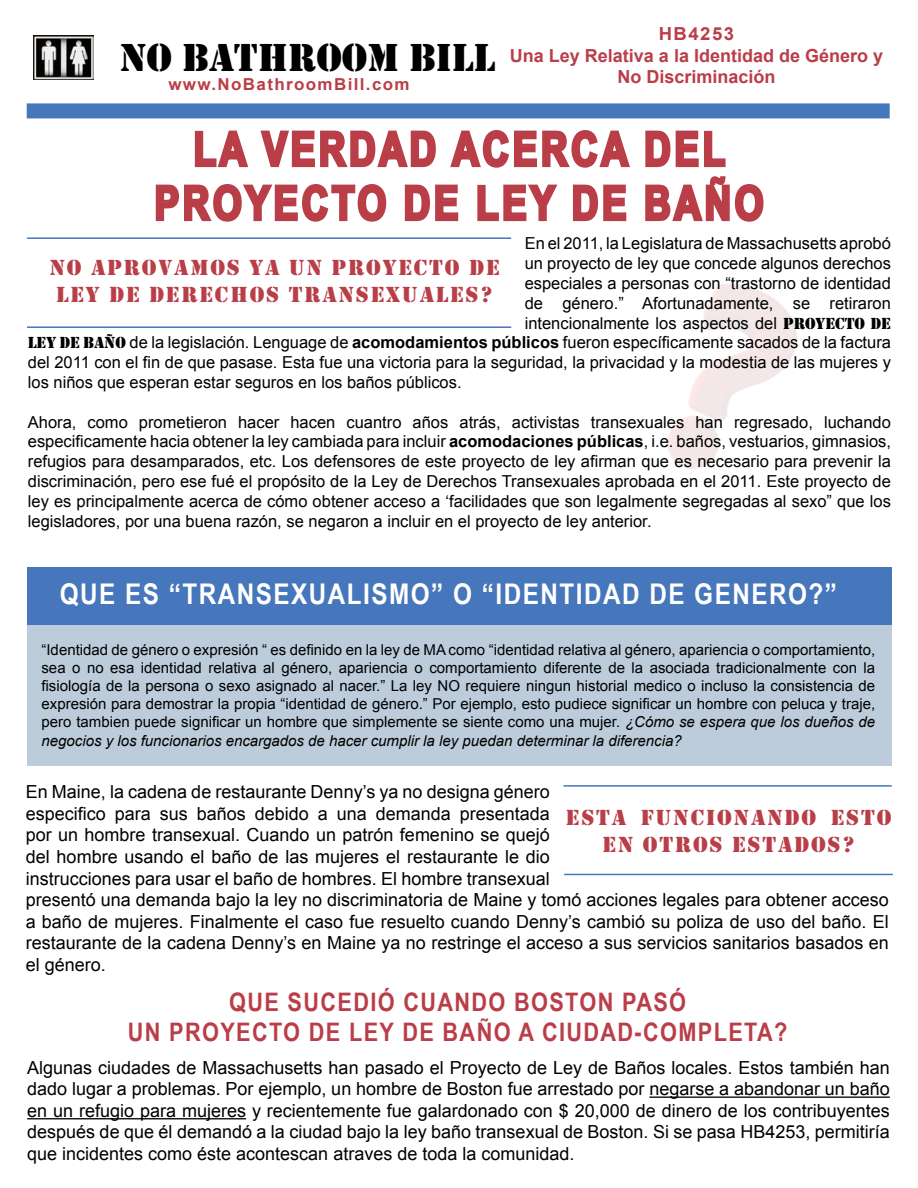
<style>
.page{position:relative;width:918px;height:1188px;background:#fff}
.page>*{position:absolute;margin:0;border:0;box-sizing:border-box;transform-origin:0 0}
.t1{font:700 46.8px/54px "Arial Narrow";letter-spacing:.08em;color:#b93e48;text-align:center;scale:.96 1}
.t2{font:40.2px "Stencil";color:#000}
.t3{font:700 28.5px "Arial Narrow";letter-spacing:.05em;color:#fff;scale:1.04 1}
.t4{font:700 25.5px/30.6px "Arial Narrow";letter-spacing:.05em;color:#b93e48;text-align:center;scale:1.04 1}
.t5{font:22.5px/27px "Stencil";letter-spacing:.08em;color:#b93e48;text-align:center}
.t6{font:18px/21.6px "Arial";color:#000;text-align:justify}
.t7{font:700 18px/21.6px "Arial";color:#b93e48;text-align:center}
.t8{font:16.5px/19.8px "Arial";color:#000;text-align:justify}
.t9{font:700 16.5px "Arial";letter-spacing:.08em;color:#b93e48}
.t10{font:16.5px "Stencil";color:#000}
.t11{font:15px/18px "Arial";color:#000;text-align:justify}
.t12{font:italic 15px "Arial";color:#000}
.s1{font-family:"Stencil"}
.s2{font-weight:700}
.s3{font-style:italic}
</style>
<div class="page">
<img style="left:33px;top:36px;width:61px;height:43px">
<svg style="left:194px;top:130px;width:55px;height:38px"></svg>
<svg style="left:260px;top:130px;width:176px;height:38px"></svg>
<svg style="left:450px;top:130px;width:180px;height:38px"></svg>
<svg style="left:155px;top:184px;width:232px;height:38px"></svg>
<svg style="left:404px;top:184px;width:55px;height:38px"></svg>
<svg style="left:477px;top:184px;width:81px;height:38px"></svg>
<svg style="left:572px;top:184px;width:55px;height:37px"></svg>
<svg style="left:645px;top:130px;width:119px;height:91px"></svg>
<img style="left:573px;top:221px;width:224px;height:248px">
<div style="left:27px;top:103px;width:863px;height:15px;background:#4676bb"></div>
<div style="left:27px;top:567px;width:864px;height:106px;background:#4676bb"></div>
<div style="left:27px;top:625px;width:864px;height:140px;background:#bcccdb"></div>
<hr style="left:649px;top:1097px;width:241px;height:1px;background:#000">
<hr style="left:27px;top:1118px;width:219px;height:1px;background:#000">
<hr style="left:563px;top:785px;width:329px;height:2px;background:#4676bb">
<hr style="left:564px;top:874px;width:329px;height:1px;background:#4676bb">
<hr style="left:27px;top:237px;width:484px;height:2px;background:#4676bb">
<hr style="left:27px;top:326px;width:484px;height:2px;background:#4676bb">
<h2 class="t2" style="left:120px;top:34px;width:377px">NO BATHROOM BILL</h2>
<p class="t9" style="left:168px;top:73px;width:243px">www.NoBathroomBill.com</p>
<p class="t7" style="left:510px;top:24px;width:375px">HB4253<br>Una Ley Relativa a la Identidad de Género y<br>No Discriminación</p>
<h1 class="t1" style="left:155px;top:120px;width:636px">LA VERDAD ACERCA DEL<br>PROYECTO DE LEY DE BAÑO</h1>
<p class="t8" style="left:525px;top:234px;width:368px">En el 2011, la Legislatura de Massachusetts aprobó un proyecto de ley que concede algunos derechos especiales a personas con “trastorno de identidad de género.” Afortunadamente, se retiraron intencionalmente los aspectos del <span class="s1">PROY</span></p>
<h3 class="t5" style="left:49px;top:255px;width:450px;text-align:left">NO APROVAMOS YA UN PROYECTO DE<br>LEY DE DERECHOS TRANSEXUALES?</h3>
<p class="t10" style="left:826px;top:314px;width:21px">ECTO</p>
<p class="t10" style="left:871px;top:314px;width:22px">DE</p>
<p class="t8" style="left:28px;top:333px;width:865px"><span class="s1">LEY DE BAÑO</span> de la legislación. Lenguage de <span class="s2">acomodamientos públicos</span> fueron específicamente sacados de la factura del 2011 con el fin de que pasase. Esta fue una victoria para la seguridad, la privacidad y la modestia de las mujeres y los niños que esperan estar seguros en los baños públicos.</p>
<p class="t8" style="left:28px;top:412px;width:865px">Ahora, como prometieron hacer hacen cuantro años atrás, activistas transexuales han regresado, luchando especificamente hacia obtener la ley cambiada para incluir <span class="s2">acomodaciones públicas</span>, i.e. baños, vestuarios, gimnasios, refugios para desamparados, etc. Los defensores de este proyecto de ley afirman que es necesario para prevenir la discriminación, pero ese fué el propósito de la Ley de Derechos Transexuales aprobada en el 2011. Este proyecto de ley es principalmente acerca de cómo obtener acceso a ‘facilidades que son legalmente segregadas al sexo” que los legisladores, por una buena razón, se negaron a incluir en el proyecto de ley anterior.</p>
<h3 class="t3" style="left:60px;top:572px;width:749px">QUE ES “TRANSEXUALISMO” O “IDENTIDAD DE GENERO?”</h3>
<p class="t11" style="left:41px;top:640px;width:835px">“Identidad de género o expresión “ es definido en la ley de MA como “identidad relativa al género, apariencia o comportamiento, sea o no esa identidad relativa al género, apariencia o comportamiento diferente de la asociada tradicionalmente con la fisiología de la persona o sexo asignado al nacer.” La ley NO requiere ningun historial medico o incluso la consistencia de expresión para demostrar la propia “identidad de género.” Por ejemplo, esto pudiece significar un hombre con peluca y traje, pero tambien puede significar un hombre que simplemente se siente como una mujer. <span class="s3">¿Cómo se espera que los dueños de</span></p>
<p class="t12" style="left:41px;top:731px;width:642px">negocios y los funcionarios encargados de hacer cumplir la ley puedan determinar la diferencia?</p>
<p class="t6" style="left:26px;top:781px;width:865px;text-align:left">En Maine, la cadena de restaurante Denny’s ya no designa género<br>especifico para sus baños debido a una demanda presentada<br>por un hombre transexual. Cuando un patrón femenino se quejó<br>del hombre usando el baño de las mujeres el restaurante le dio<br>instrucciones para usar el baño de hombres. El hombre transexual<br>presentó una demanda bajo la ley no discriminatoria de Maine y tomó acciones legales para obtener acceso a baño de mujeres. Finalmente el caso fue resuelto cuando Denny’s cambió su poliza de uso del baño. El restaurante de la cadena Denny’s en Maine ya no restringe el acceso a sus servicios sanitarios basados en el género.</p>
<h3 class="t5" style="left:566px;top:804px;width:327px">ESTA FUNCIONANDO ESTO<br>EN OTROS ESTADOS?</h3>
<h3 class="t4" style="left:128px;top:985px;width:636px">QUE SUCEDIÓ CUANDO BOSTON PASÓ<br>UN PROYECTO DE LEY DE BAÑO A CIUDAD-COMPLETA?</h3>
<p class="t6" style="left:27px;top:1057px;width:864px">Algunas ciudades de Massachusetts han pasado el Proyecto de Ley de Baños locales. Estos también han dado lugar a problemas. Por ejemplo, un hombre de Boston fue arrestado por negarse a abandonar un baño en un refugio para mujeres y recientemente fue galardonado con $ 20,000 de dinero de los contribuyentes después de que él demandó a la ciudad bajo la ley baño transexual de Boston. Si se pasa HB4253, permitiría que incidentes como éste acontescan atraves de toda la comunidad.</p>
</div>
